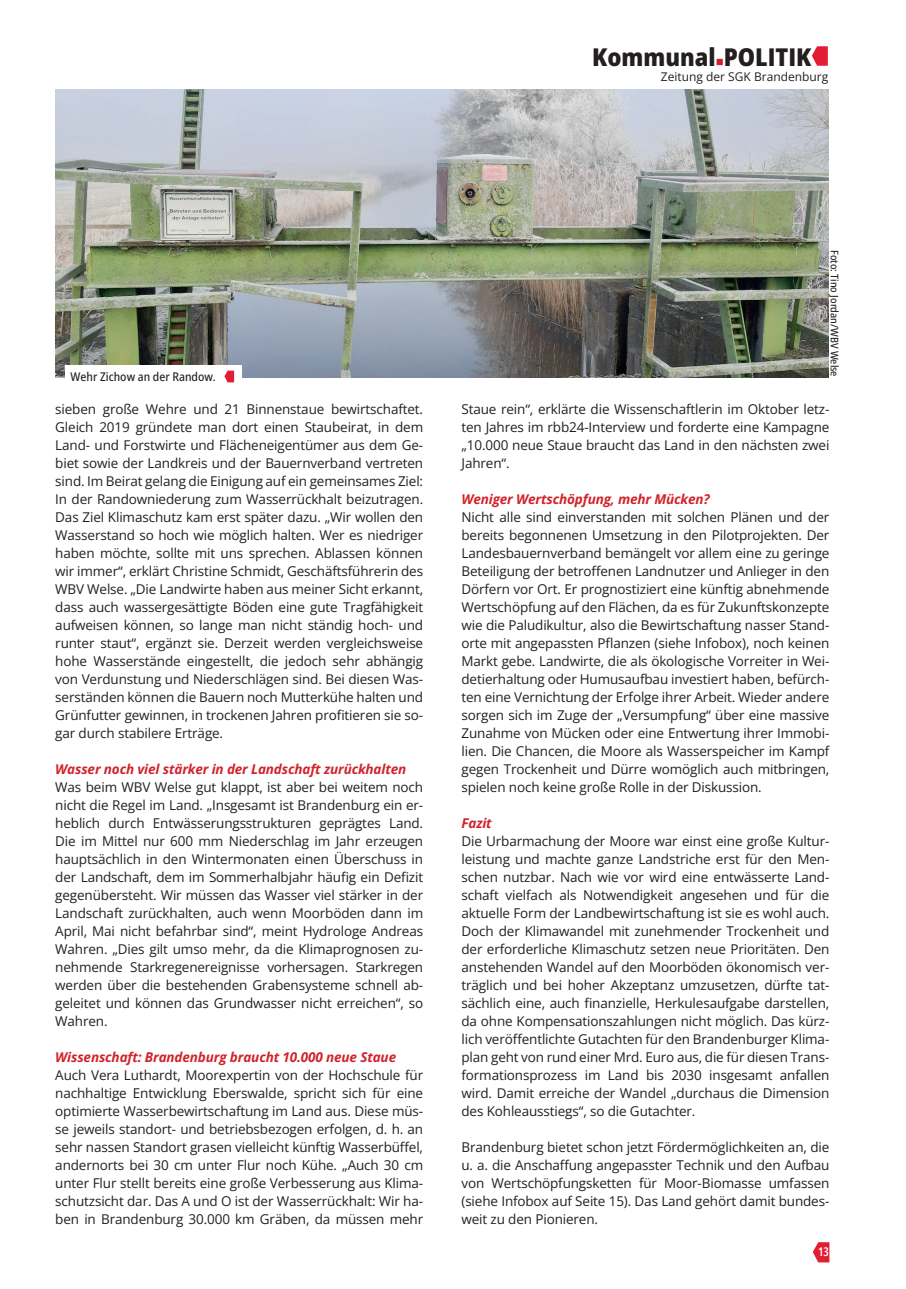
<style>
.page{position:relative;width:906px;height:1289px;background:#fff}
.page>*{position:absolute;margin:0;border:0;box-sizing:border-box;transform-origin:0 0}
.t1{font:800 semi-condensed 24.45px "Open Sans";color:#231f20}
.t2{font:13.5px/18px "Open Sans";letter-spacing:-.01em;color:#231f20;text-align:justify}
.t3{font:italic 13.5px "Open Sans";letter-spacing:-.01em;color:#d1232a}
.t4{font:12px "Open Sans";color:#231f20}
.t5{font:500 semi-condensed 12px "Open Sans";color:#231f20}
.t6{font:600 12px "Open Sans Condensed";color:#fff}
.t7{font:500 semi-condensed 10.5px "Open Sans";color:#231f20}
.s1{color:#d1232a}
</style>
<div class="page">
<svg style="left:812px;top:1242px;width:17px;height:20px"></svg>
<svg style="left:812px;top:46px;width:16px;height:20px"></svg>
<img style="left:55px;top:89px;width:773px;height:288px">
<div style="left:65px;top:365px;width:176px;height:22px;background:#fff"></div>
<svg style="left:224px;top:370px;width:10px;height:12px"></svg>
<h1 class="t1" style="left:592px;top:40px;width:220px">Kommunal<span class="s1">■</span>POLITIK</h1>
<p class="t4" style="left:661px;top:68px;width:169px">Zeitung der SGK Brandenburg</p>
<p class="t5" style="left:71px;top:368px;width:147px">Wehr Zichow an der Randow.</p>
<p class="t2" style="left:55px;top:400px;width:369px">sieben große Wehre und 21 Binnenstaue bewirtschaftet.<br>Gleich 2019 gründete man dort einen Staubeirat, in dem Land- und Forstwirte und Flächeneigentümer aus dem Ge&shy;biet sowie der Landkreis und der Bauernverband vertreten sind. Im Beirat gelang die Einigung auf ein gemeinsames Ziel:<br>In der Randowniederung zum Wasserrückhalt beizutragen.<br>Das Ziel Klimaschutz kam erst später dazu. „Wir wollen den Wasserstand so hoch wie möglich halten. Wer es niedriger haben möchte, sollte mit uns sprechen. Ablassen können wir immer“, erklärt Christine Schmidt, Geschäftsführerin des WBV Welse. „Die Landwirte haben aus meiner Sicht erkannt, dass auch wassergesättigte Böden eine gute Tragfähigkeit aufweisen können, so lange man nicht ständig hoch- und runter staut“, ergänzt sie. Derzeit werden vergleichsweise hohe Wasserstände eingestellt, die jedoch sehr abhängig von Verdunstung und Niederschlägen sind. Bei diesen Was&shy;serständen können die Bauern noch Mutterkühe halten und Grünfutter gewinnen, in trockenen Jahren profitieren sie so&shy;gar durch stabilere Erträge.</p>
<p class="t3" style="left:55px;top:760px;width:352px">Wasser noch viel stärker in der Landschaft zurückhalten</p>
<p class="t2" style="left:55px;top:778px;width:369px">Was beim WBV Welse gut klappt, ist aber bei weitem noch nicht die Regel im Land. „Insgesamt ist Brandenburg ein er&shy;heblich durch Entwässerungsstrukturen geprägtes Land.<br>Die im Mittel nur 600 mm Niederschlag im Jahr erzeugen hauptsächlich in den Wintermonaten einen Überschuss in der Landschaft, dem im Sommerhalbjahr häufig ein Defizit gegenübersteht. Wir müssen das Wasser viel stärker in der Landschaft zurückhalten, auch wenn Moorböden dann im April, Mai nicht befahrbar sind“, meint Hydrologe Andreas Wahren. „Dies gilt umso mehr, da die Klimaprognosen zu&shy;nehmende Starkregenereignisse vorhersagen. Starkregen werden über die bestehenden Grabensysteme schnell ab&shy;geleitet und können das Grundwasser nicht erreichen“, so Wahren.</p>
<p class="t3" style="left:55px;top:1048px;width:342px">Wissenschaft: Brandenburg braucht 10.000 neue Staue</p>
<p class="t2" style="left:55px;top:1066px;width:369px">Auch Vera Luthardt, Moorexpertin von der Hochschule für nachhaltige Entwicklung Eberswalde, spricht sich für eine optimierte Wasserbewirtschaftung im Land aus. Diese müs&shy;se jeweils standort- und betriebsbezogen erfolgen, d. h. an sehr nassen Standort grasen vielleicht künftig Wasserbüffel, andernorts bei 30 cm unter Flur noch Kühe. „Auch 30 cm unter Flur stellt bereits eine große Verbesserung aus Klima&shy;schutzsicht dar. Das A und O ist der Wasserrückhalt: Wir ha&shy;ben in Brandenburg 30.000 km Gräben, da müssen mehr</p>
<p class="t7" style="left:842px;top:250px;width:128px;rotate:90deg">Foto: Tino Jordan/WBV Welse</p>
<p class="t2" style="left:461px;top:400px;width:369px">Staue rein“, erklärte die Wissenschaftlerin im Oktober letz&shy;ten Jahres im rbb24-Interview und forderte eine Kampagne „10.000 neue Staue braucht das Land in den nächsten zwei Jahren“.</p>
<p class="t3" style="left:461px;top:489px;width:250px">Weniger Wertschöpfung, mehr Mücken?</p>
<p class="t2" style="left:461px;top:508px;width:369px">Nicht alle sind einverstanden mit solchen Plänen und der bereits begonnenen Umsetzung in den Pilotprojekten. Der Landesbauernverband bemängelt vor allem eine zu geringe Beteiligung der betroffenen Landnutzer und Anlieger in den Dörfern vor Ort. Er prognostiziert eine künftig abnehmende Wertschöpfung auf den Flächen, da es für Zukunftskonzepte wie die Paludikultur, also die Bewirtschaftung nasser Stand&shy;orte mit angepassten Pflanzen (siehe Infobox), noch keinen Markt gebe. Landwirte, die als ökologische Vorreiter in Wei&shy;detierhaltung oder Humusaufbau investiert haben, befürch&shy;ten eine Vernichtung der Erfolge ihrer Arbeit. Wieder andere sorgen sich im Zuge der „Versumpfung“ über eine massive Zunahme von Mücken oder eine Entwertung ihrer Immobi&shy;lien. Die Chancen, die Moore als Wasserspeicher im Kampf gegen Trockenheit und Dürre womöglich auch mitbringen, spielen noch keine große Rolle in der Diskussion.</p>
<p class="t3" style="left:461px;top:813px;width:32px">Fazit</p>
<p class="t2" style="left:461px;top:832px;width:369px">Die Urbarmachung der Moore war einst eine große Kultur&shy;leistung und machte ganze Landstriche erst für den Men&shy;schen nutzbar. Nach wie vor wird eine entwässerte Land&shy;schaft vielfach als Notwendigkeit angesehen und für die aktuelle Form der Landbewirtschaftung ist sie es wohl auch.<br>Doch der Klimawandel mit zunehmender Trockenheit und der erforderliche Klimaschutz setzen neue Prioritäten. Den anstehenden Wandel auf den Moorböden ökonomisch ver&shy;träglich und bei hoher Akzeptanz umzusetzen, dürfte tat&shy;sächlich eine, auch finanzielle, Herkulesaufgabe darstellen, da ohne Kompensationszahlungen nicht möglich. Das kürz&shy;lich veröffentlichte Gutachten für den Brandenburger Klima&shy;plan geht von rund einer Mrd. Euro aus, die für diesen Trans&shy;formationsprozess im Land bis 2030 insgesamt anfallen wird. Damit erreiche der Wandel „durchaus die Dimension des Kohleausstiegs“, so die Gutachter.</p>
<p class="t2" style="left:461px;top:1137px;width:369px">Brandenburg bietet schon jetzt Fördermöglichkeiten an, die u. a. die Anschaffung angepasster Technik und den Aufbau von Wertschöpfungsketten für Moor-Biomasse umfassen (siehe Infobox auf Seite 15). Das Land gehört damit bundes&shy;weit zu den Pionieren.</p>
<p class="t6" style="left:818px;top:1243px;width:12px">13</p>
</div>
